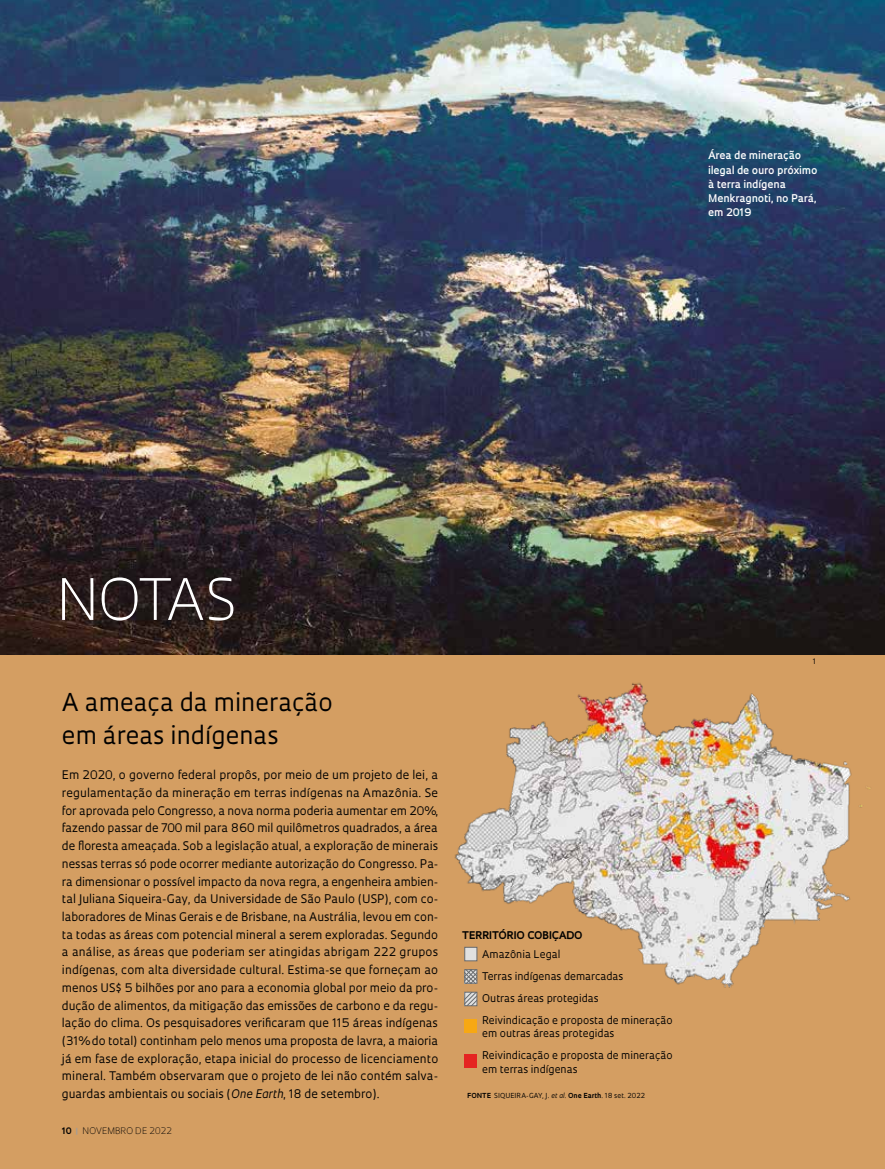
<style>
.page{position:relative;width:885px;height:1169px;background:#fff}
.page>*{position:absolute;margin:0;border:0;box-sizing:border-box;transform-origin:0 0}
.t1{font:300 55.5px "Oculum";letter-spacing:-.035em;color:#fff}
.t2{font:24px/33px "Oculum";color:#000}
.t3{font:11.55px/17.7px "Oculum";color:#000;text-align:justify}
.t4{font:10.35px/22px "Oculum";color:#000}
.t5{font:600 10.35px/14.1px "Oculum";color:#fff}
.t6{font:700 10.35px "Oculum";letter-spacing:.01em;color:#000}
.t7{font:300 8.7px "Oculum";letter-spacing:.005em;color:#000}
.t8{font:7.35px "Oculum";color:#000}
.t9{font:6.75px "Oculum";letter-spacing:.01em;color:#000}
.s1{font-style:italic}
.s2{font-weight:700}
.s3{font-weight:700;color:#9d9d9c}
</style>
<div class="page">
<div style="left:0;top:637px;width:885px;height:531px;background:#d49e62"></div>
<img style="left:0;top:0;width:885px;height:655px">
<img style="left:454px;top:683px;width:417px;height:305px">
<div style="left:464px;top:946px;width:13px;height:15px;background:#e1e1e0;border:1px solid #686b6e"></div>
<svg style="left:466px;top:971px;width:9px;height:10px"></svg>
<div style="left:464px;top:969px;width:13px;height:14px;border:1px solid #686b6e"></div>
<svg style="left:466px;top:993px;width:9px;height:11px"></svg>
<div style="left:464px;top:991px;width:13px;height:15px;border:1px solid #686b6e"></div>
<div style="left:465px;top:1018px;width:12px;height:14px;background:#f7a813"></div>
<div style="left:465px;top:1054px;width:12px;height:13px;background:#e52421"></div>
<p class="t5" style="left:708px;top:148px;width:111px">Área de mineração ilegal de ouro próximo à terra indígena<br>Menkragnoti, no Pará, em 2019</p>
<h1 class="t1" style="left:57px;top:561px;width:182px">NOTAS</h1>
<h2 class="t2" style="left:62px;top:684px;width:272px">A ameaça da mineração em áreas indígenas</h2>
<p class="t3" style="left:62px;top:765px;width:378px">Em 2020, o governo federal propôs, por meio de um projeto de lei, a regulamentação da mineração em terras indígenas na Amazônia. Se for aprovada pelo Congresso, a nova norma poderia aumentar em 20%, fazendo passar de 700 mil para 860 mil quilômetros quadrados, a área de floresta ameaçada. Sob a legislação atual, a exploração de minerais nessas terras só pode ocorrer mediante autorização do Congresso. Pa&shy;ra dimensionar o possível impacto da nova regra, a engenheira ambien&shy;tal Juliana Siqueira-Gay, da Universidade de São Paulo (USP), com co&shy;laboradores de Minas Gerais e de Brisbane, na Austrália, levou em con&shy;ta todas as áreas com potencial mineral a serem exploradas. Segundo a análise, as áreas que poderiam ser atingidas abrigam 222 grupos indígenas, com alta diversidade cultural. Estima-se que forneçam ao menos US$ 5 bilhões por ano para a economia global por meio da pro&shy;dução de alimentos, da mitigação das emissões de carbono e da regu&shy;lação do clima. Os pesquisadores verificaram que 115 áreas indígenas (31% do total) continham pelo menos uma proposta de lavra, a maioria já em fase de exploração, etapa inicial do processo de licenciamento mineral. Também observaram que o projeto de lei não contém salva&shy;guardas ambientais ou sociais (<span class="s1">One Earth</span>, 18 de setembro).</p>
<p class="t7" style="left:62px;top:1124px;width:112px"><span class="s2">10</span> <span class="s3">|</span> NOVEMBRO DE 2022</p>
<p class="t6" style="left:462px;top:927px;width:122px">TERRITÓRIO COBIÇADO</p>
<p class="t4" style="left:482px;top:942px;width:192px">Amazônia Legal<br>Terras indígenas demarcadas<br>Outras áreas protegidas<br>Reivindicação e proposta de mineração</p>
<p class="t4" style="left:482px;top:1022px;width:192px">em outras áreas protegidas<br>Reivindicação e proposta de mineração</p>
<p class="t4" style="left:482px;top:1057px;width:97px">em terras indígenas</p>
<p class="t9" style="left:467px;top:1091px;width:179px"><span class="s2">FONTE</span> SIQUEIRA-GAY, J. <span class="s1">et al.</span> <span class="s2">One Earth</span>. 18 set. 2022</p>
<p class="t8" style="left:813px;top:656px;width:5px">1</p>
</div>
